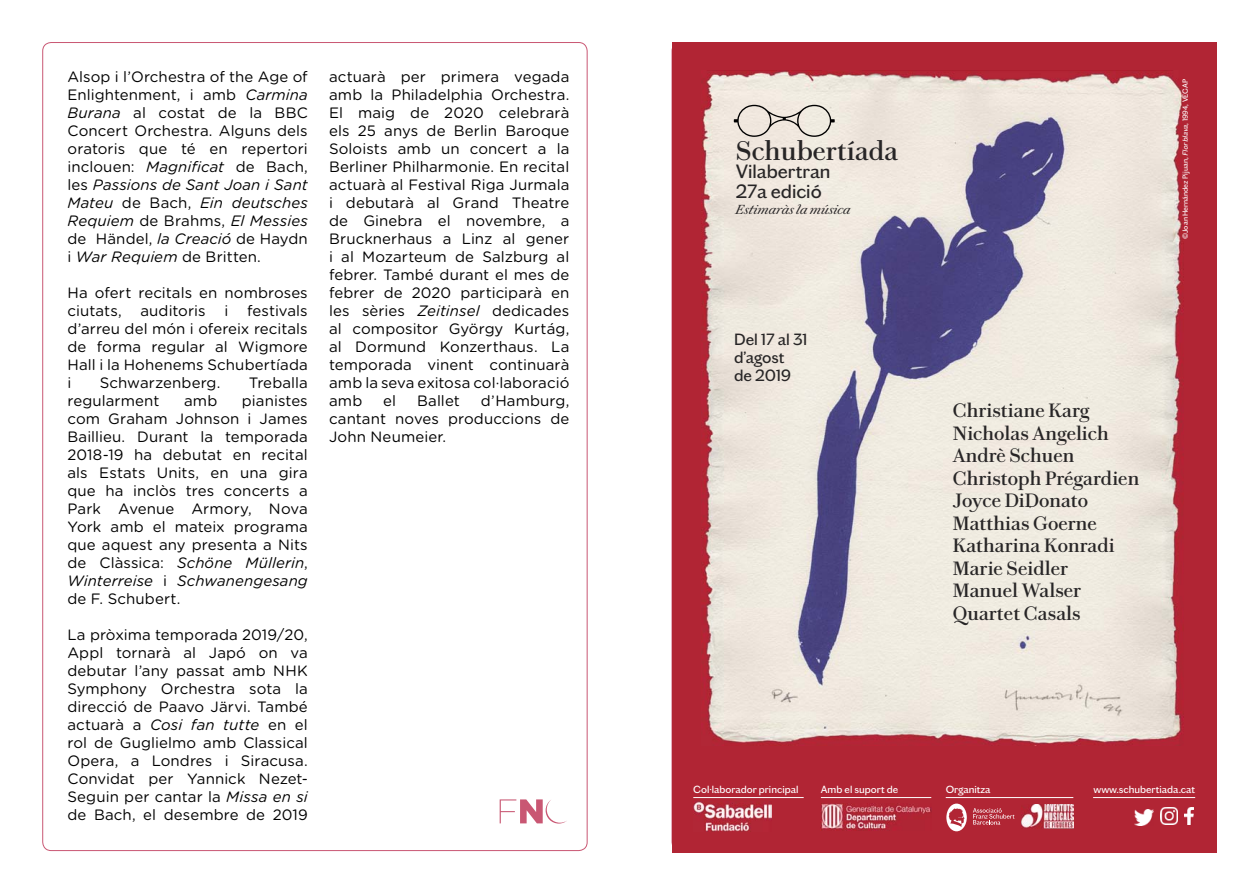
<style>
.page{position:relative;width:1259px;height:893px;background:#fff}
.page>*{position:absolute;margin:0;border:0;box-sizing:border-box;transform-origin:0 0}
.t1{font:27px "Chiswick Text";color:#272526}
.t2{font:19.5px/22.5px "Chiswick Text";color:#272526}
.t3{font:19.5px/20px "Chiswick Grotesque";color:#272526}
.t4{font:16.5px/18px "Chiswick Grotesque";color:#272526}
.t5{font:15px/18px "Gotham Rounded";letter-spacing:.01em;color:#000;text-align:justify}
.t6{font:italic 300 13.2px "Chiswick Text";color:#272526}
.t7{font:10.5px "Chiswick Grotesque";color:#fff}
.t8{font:7.5px "Chiswick Grotesque";color:#fff}
.s1{font-style:italic}
</style>
<div class="page">
<svg style="left:500px;top:799px;width:67px;height:25px"></svg>
<div style="left:672px;top:43px;width:544px;height:810px;background:#b12534"></div>
<img style="left:701px;top:70px;width:482px;height:676px">
<svg style="left:734px;top:105px;width:100px;height:32px;background:#d3ccc4"></svg>
<hr style="left:693px;top:797px;width:110px;height:1px;background:#fff">
<hr style="left:821px;top:797px;width:110px;height:1px;background:#fff">
<hr style="left:945px;top:797px;width:128px;height:1px;background:#fff">
<hr style="left:1093px;top:797px;width:102px;height:1px;background:#fff">
<svg style="left:973px;top:808px;width:41px;height:17px"></svg>
<svg style="left:946px;top:804px;width:20px;height:27px"></svg>
<img style="left:693px;top:801px;width:78px;height:31px">
<img style="left:821px;top:803px;width:110px;height:27px">
<img style="left:1021px;top:805px;width:52px;height:23px">
<img style="left:1134px;top:809px;width:19px;height:16px">
<img style="left:1184px;top:808px;width:9px;height:17px">
<img style="left:1160px;top:808px;width:17px;height:17px">
<p class="t5" style="left:67px;top:67px;width:242px">Alsop i l’Orchestra of the Age of Enlightenment, i amb <span class="s1">Carmina Burana</span> al costat de la BBC Concert Orchestra. Alguns dels oratoris que té en repertori inclouen: <span class="s1">Magnificat</span> de Bach, les <span class="s1">Passions de Sant Joan i Sant Mateu</span> de Bach, <span class="s1">Ein deutsches Requiem</span> de Brahms, <span class="s1">El Messies </span>de Händel, <span class="s1">la Creació</span> de Haydn i <span class="s1">War Requiem</span> de Britten.</p>
<p class="t5" style="left:67px;top:283px;width:242px">Ha ofert recitals en nombroses ciutats, auditoris i festivals d’arreu del món i ofereix recitals de forma regular al Wigmore Hall i la Hohenems Schubertíada i</p>
<p class="t5" style="left:100px;top:373px;width:122px">Schwarzenberg.</p>
<p class="t5" style="left:249px;top:373px;width:60px">Treballa</p>
<p class="t5" style="left:67px;top:391px;width:93px">regularment</p>
<p class="t5" style="left:184px;top:391px;width:35px">amb</p>
<p class="t5" style="left:67px;top:391px;width:242px;text-indent:174px">pianistes com Graham Johnson i James Baillieu. Durant la temporada 2018-19 ha debutat en recital als Estats Units, en una gira que ha inclòs tres concerts a Park Avenue Armory, Nova York amb el mateix programa que aquest any presenta a Nits de Clàssica: <span class="s1">Schöne Müllerin</span>, <span class="s1">Winterreise</span> i <span class="s1">Schwanengesang </span>de F. Schubert.</p>
<p class="t5" style="left:67px;top:625px;width:242px">La pròxima temporada 2019/20, Appl tornarà al Japó on va debutar l’any passat amb NHK Symphony Orchestra sota la direcció de Paavo Järvi. També actuarà a <span class="s1">Cosi fan tutte</span> en el rol de Guglielmo amb Classical Opera, a Londres i Siracusa.<br>Convidat per Yannick Nezet-Seguin per cantar la <span class="s1">Missa en si </span>de Bach, el desembre de 2019</p>
<p class="t5" style="left:329px;top:67px;width:242px">actuarà per primera vegada amb la Philadelphia Orchestra.<br>El maig de 2020 celebrarà els 25 anys de Berlin Baroque Soloists amb un concert a la Berliner Philharmonie. En recital actuarà al Festival Riga Jurmala i debutarà al Grand Theatre de Ginebra el novembre, a Brucknerhaus a Linz al gener i al Mozarteum de Salzburg al febrer. També durant el mes de febrer de 2020 participarà en les sèries <span class="s1">Zeitinsel</span> dedicades al compositor György Kurtág, al Dormund Konzerthaus. La temporada vinent continuarà amb la seva exitosa col·laboració amb</p>
<h1 class="t1" style="left:736px;top:131px;width:164px">Schubertíada</h1>
<h2 class="t3" style="left:736px;top:160px;width:96px">Vilabertran<br>27a edició</h2>
<p class="t6" style="left:736px;top:199px;width:116px">Estimaràs la música</p>
<p class="t4" style="left:734px;top:329px;width:75px">Del 17 al 31 d’agost<br>de 2019</p>
<p class="t5" style="left:329px;top:391px;width:242px;text-indent:152px">d’Hamburg, cantant noves produccions de John Neumeier.</p>
<h2 class="t2" style="left:953px;top:399px;width:188px">Christiane Karg<br>Nicholas Angelich<br>Andrè Schuen<br>Christoph Prégardien<br>Joyce DiDonato<br>Matthias Goerne<br>Katharina Konradi<br>Marie Seidler<br>Manuel Walser<br>Quartet Casals</h2>
<p class="t5" style="left:383px;top:391px;width:14px">el</p>
<p class="t5" style="left:417px;top:391px;width:44px">Ballet</p>
<p class="t8" style="left:1179px;top:239px;width:161px;rotate:-90deg">©Joan Hernández Pijuan, <span class="s1">Florblava</span>, 1994, VEGAP</p>
<p class="t7" style="left:693px;top:781px;width:107px">Col·laborador principal</p>
<p class="t7" style="left:821px;top:781px;width:79px">Amb el suport de</p>
<p class="t7" style="left:945px;top:781px;width:46px">Organitza</p>
<p class="t7" style="left:1093px;top:781px;width:103px">www.schubertiada.cat</p>
</div>
